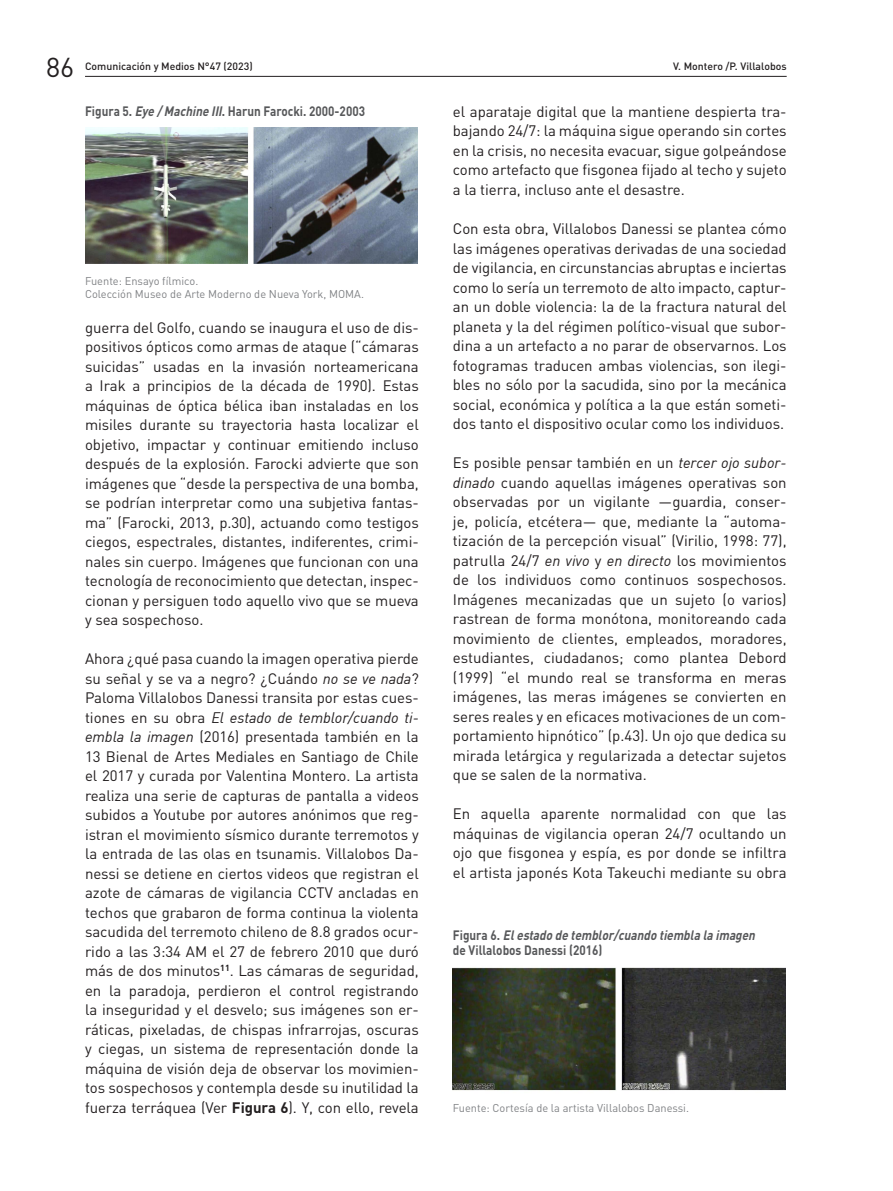
<style>
.page{position:relative;width:893px;height:1191px;background:#fff}
.page>*{position:absolute;margin:0;border:0;box-sizing:border-box;transform-origin:0 0}
.t1{font:27px "DIN Pro";color:#231f20}
.caja_textos{font:15px/19.5px "DIN Pro";letter-spacing:-.005em;color:#231f20;text-align:justify}
.TITULO_CUADRO{font:700 13.5px "DIN Pro";color:#57585a;scale:.87 1}
.TITULO_CUADRO-2{font:italic 700 13.5px "DIN Pro";color:#57585a;scale:.87 1}
.PIE_DE_GRAFICO{font:11.25px "DIN Pro";color:#808285}
.t2{font:500 10.5px "DIN Pro";color:#231f20}
.s1{font-style:italic}
.s2{font-family:"DIN";font-style:italic}
.s3{font-weight:700}
.s4{font-style:normal}
</style>
<div class="page">
<hr style="left:85px;top:76px;width:702px;height:1px;background:#231f20">
<img style="left:85px;top:128px;width:333px;height:135px">
<img style="left:453px;top:967px;width:332px;height:124px">
<h1 class="t1" style="left:46px;top:48px;width:30px">86</h1>
<p class="t2" style="left:85px;top:57px;width:169px">Comunicación y Medios N°47 (2023)</p>
<p class="t2" style="left:673px;top:57px;width:115px">V. Montero /P. Villalobos</p>
<p class="TITULO_CUADRO" style="left:85px;top:100px;width:323px">Figura 5. <span class="s1">Eye/MachineIII</span>. Harun Farocki. 2000-2003</p>
<p class="PIE_DE_GRAFICO" style="left:85px;top:273px;width:115px">Fuente: Ensayo fílmico.</p>
<p class="PIE_DE_GRAFICO" style="left:85px;top:286px;width:280px">Colección Museo de Arte Moderno de Nueva York, MOMA.</p>
<p class="caja_textos" style="left:85px;top:317px;width:335px">guerra del Golfo, cuando se inaugura el uso de dis&shy;positivos ópticos como armas de ataque (“cámaras suicidas” usadas en la invasión norteamericana a Irak a principios de la década de 1990). Estas máquinas de óptica bélica iban instaladas en los misiles durante su trayectoria hasta localizar el objetivo, impactar y continuar emitiendo incluso después de la explosión. Farocki advierte que son imágenes que “desde la perspectiva de una bomba, se podrían interpretar como una subjetiva fantas&shy;ma” (Farocki, 2013, p.30), actuando como testigos ciegos, espectrales, distantes, indiferentes, crimi&shy;nales sin cuerpo. Imágenes que funcionan con una tecnología de reconocimiento que detectan, inspec&shy;cionan y persiguen todo aquello vivo que se mueva y sea sospechoso.</p>
<p class="caja_textos" style="left:85px;top:648px;width:335px">Ahora ¿qué pasa cuando la imagen operativa pierde su señal y se va a negro? ¿Cuándo <span class="s2">no se ve nada</span>?<br>Paloma Villalobos Danessi transita por estas cues&shy;tiones en su obra <span class="s2">El estado de temblor/cuando ti&shy;embla la imagen</span> (2016) presentada también en la 13 Bienal de Artes Mediales en Santiago de Chile el 2017 y curada por Valentina Montero. La artista realiza una serie de capturas de pantalla a videos subidos a Youtube por autores anónimos que reg&shy;istran el movimiento sísmico durante terremotos y la entrada de las olas en tsunamis. Villalobos Da&shy;nessi se detiene en ciertos videos que registran el azote de cámaras de vigilancia CCTV ancladas en techos que grabaron de forma continua la violenta sacudida del terremoto chileno de 8.8 grados ocur&shy;rido a las 3:34 AM el 27 de febrero 2010 que duró más de dos minutos<sup>11</sup>. Las cámaras de seguridad, en la paradoja, perdieron el control registrando la inseguridad y el desvelo; sus imágenes son er&shy;ráticas, pixeladas, de chispas infrarrojas, oscuras y ciegas, un sistema de representación donde la máquina de visión deja de observar los movimien&shy;tos sospechosos y contempla desde su inutilidad la fuerza terráquea (Ver <span class="s3">Figura 6</span>). Y, con ello, revela</p>
<p class="caja_textos" style="left:453px;top:101px;width:335px">el aparataje digital que la mantiene despierta tra&shy;bajando 24/7: la máquina sigue operando sin cortes en la crisis, no necesita evacuar, sigue golpeándose como artefacto que fisgonea fijado al techo y sujeto a la tierra, incluso ante el desastre.</p>
<p class="caja_textos" style="left:453px;top:218px;width:335px">Con esta obra, Villalobos Danessi se plantea cómo las imágenes operativas derivadas de una sociedad de vigilancia, en circunstancias abruptas e inciertas como lo sería un terremoto de alto impacto, captur&shy;an un doble violencia: la de la fractura natural del planeta y la del régimen político-visual que subor&shy;dina a un artefacto a no parar de observarnos. Los fotogramas traducen ambas violencias, son ilegi&shy;bles no sólo por la sacudida, sino por la mecánica social, económica y política a la que están someti&shy;dos tanto el dispositivo ocular como los individuos.</p>
<p class="caja_textos" style="left:453px;top:452px;width:335px">Es posible pensar también en un <span class="s2">tercer ojo subor&shy;dinado</span> cuando aquellas imágenes operativas son observadas por un vigilante —guardia, conser&shy;je, policía, etcétera— que, mediante la “automa&shy;tización de la percepción visual” (Virilio, 1998: 77), patrulla 24/7 <span class="s2">en vivo</span> y <span class="s2">en directo</span> los movimientos de los individuos como continuos sospechosos.<br>Imágenes mecanizadas que un sujeto (o varios) rastrean de forma monótona, monitoreando cada movimiento de clientes, empleados, moradores, estudiantes, ciudadanos; como plantea Debord (1999) “el mundo real se transforma en meras imágenes, las meras imágenes se convierten en seres reales y en eficaces motivaciones de un com&shy;portamiento hipnótico” (p.43). Un ojo que dedica su mirada letárgica y regularizada a detectar sujetos que se salen de la normativa.</p>
<p class="caja_textos" style="left:453px;top:803px;width:335px">En aquella aparente normalidad con que las máquinas de vigilancia operan 24/7 ocultando un ojo que fisgonea y espía, es por donde se infiltra el artista japonés Kota Takeuchi mediante su obra</p>
<p class="TITULO_CUADRO-2" style="left:453px;top:924px;width:353px"><span class="s4">F i g u r a 6 .</span> Elestadodetemblor/cuandotiemblalaimagen</p>
<p class="TITULO_CUADRO" style="left:453px;top:939px;width:173px">de Villalobos Danessi (2016)</p>
<p class="PIE_DE_GRAFICO" style="left:453px;top:1100px;width:238px">Fuente: Cortesía de la artista Villalobos Danessi.</p>
</div>
